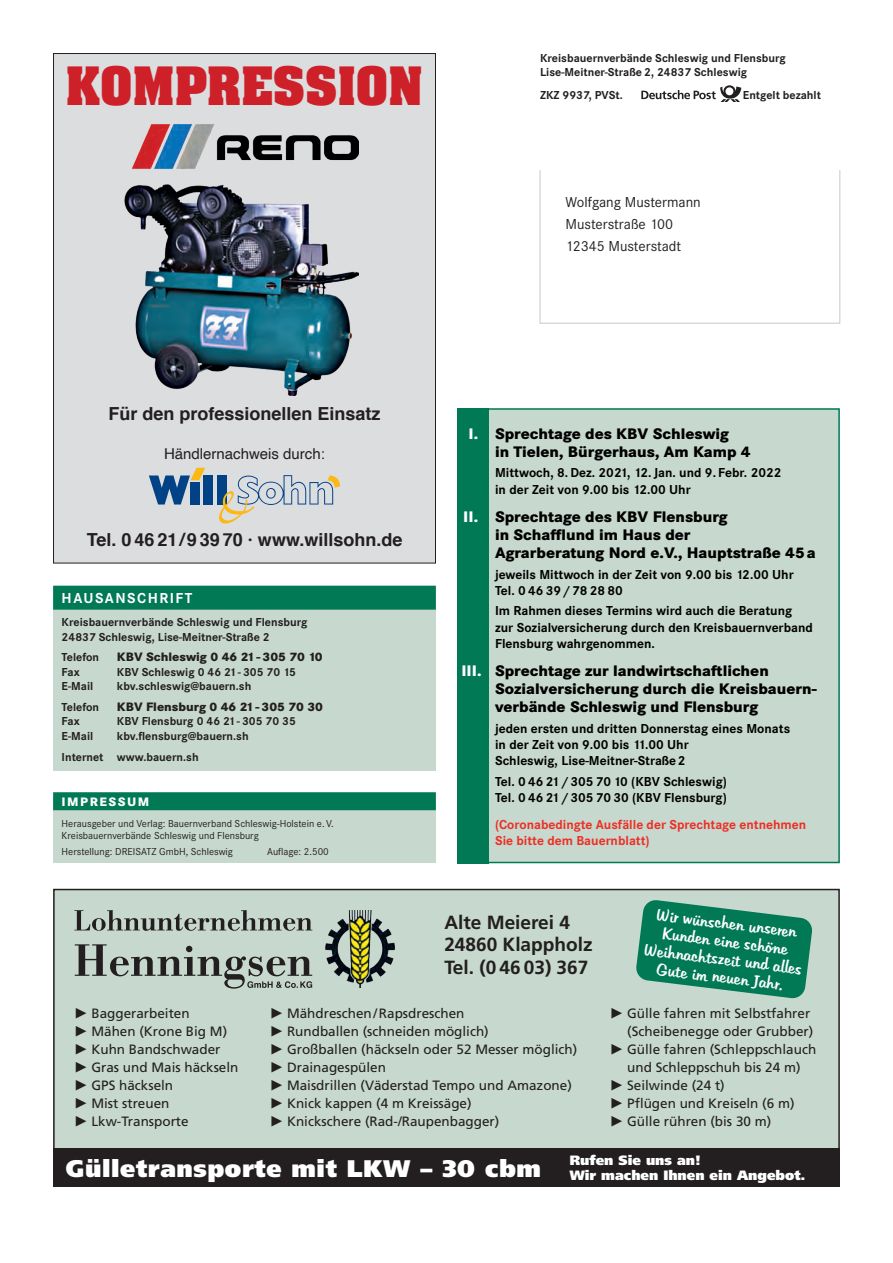
<style>
.page{position:relative;width:893px;height:1263px;background:#fff}
.page>*{position:absolute;margin:0;border:0;box-sizing:border-box;transform-origin:0 0}
.t1{font:700 45px "Aachen";color:#cd2028}
.t2{font:900 24px "Frutiger";letter-spacing:.025em;color:#fff}
.t3{font:700 19.05px/22.8px "Frutiger";color:#231f20}
.t4{font:700 18px "Helvetica";color:#231f20}
.t5{font:16.5px/18px "Hudson";color:#fff;text-align:center}
.t6{font:800 15px/18px "Corporate SBQ";color:#000}
.t7{font:15px/22.2px "Corporate S";color:#231f20}
.t8{font:15px "Helvetica";color:#231f20}
.t9{font:700 15px "Corporate S";letter-spacing:.1em;color:#fff}
.t10{font:13.5px/18px "Frutiger";color:#231f20}
.t11{font:700 13.5px/16.2px "Corporate S";color:#000}
.t12{font:700 13.5px/16.2px "Corporate S";color:#ec2f24}
.t13{font:900 13.5px/15px "Frutiger";color:#fff}
.t14{font:700 12px/14.4px "Corporate S";color:#231f20}
.t15{font:800 12px "Corporate SBQ";color:#231f20}
.t16{font:800 12px "Corporate SBQ";letter-spacing:.12em;color:#fff}
.t17{font:10.5px/12px "Corporate S";color:#231f20}
.s1{color:#fff}
.s2{font-family:"European Pi Four"}
</style>
<div class="page">
<div style="left:457px;top:408px;width:383px;height:455px;background:#c7d8ce;border:2px solid #007954"></div>
<div style="left:457px;top:408px;width:32px;height:455px;background:#007954"></div>
<div style="left:53px;top:587px;width:383px;height:183px;background:#c7d8ce"></div>
<div style="left:53px;top:586px;width:383px;height:24px;background:#007954"></div>
<div style="left:53px;top:797px;width:383px;height:66px;background:#c7d8ce"></div>
<div style="left:53px;top:792px;width:383px;height:18px;background:#007954"></div>
<div style="left:54px;top:889px;width:785px;height:297px;background:#c7d8ce"></div>
<div style="left:53px;top:1148px;width:787px;height:38px;background:#231f20"></div>
<img style="left:325px;top:910px;width:70px;height:78px">
<svg style="left:75px;top:944px;width:237px;height:45px"></svg>
<svg style="left:74px;top:910px;width:238px;height:21px"></svg>
<svg style="left:636px;top:900px;width:176px;height:99px"></svg>
<div style="left:54px;top:54px;width:381px;height:509px;background:#dcdddf"></div>
<img style="left:131px;top:124px;width:228px;height:45px">
<div style="left:204px;top:475px;width:9px;height:29px;background:#014286"></div>
<svg style="left:149px;top:468px;width:56px;height:36px"></svg>
<svg style="left:211px;top:475px;width:129px;height:49px"></svg>
<img style="left:124px;top:184px;width:234px;height:212px">
<svg style="left:641px;top:85px;width:100px;height:17px"></svg>
<div style="left:540px;top:170px;width:300px;height:153px;border:1px solid #c7c8ca"></div>
<h1 class="t1" style="left:66px;top:54px;width:359px">KOMPRESSION</h1>
<p class="t14" style="left:540px;top:51px;width:247px">Kreisbauernverbände Schleswig und Flensburg<br>Lise-Meitner-Straße 2, 24837 Schleswig</p>
<p class="t14" style="left:540px;top:88px;width:84px">ZKZ 9937, PVSt.</p>
<p class="t14" style="left:743px;top:88px;width:80px">Entgelt bezahlt</p>
<p class="t7" style="left:566px;top:191px;width:137px">Wolfgang Mustermann<br>Musterstraße 100<br>12345 Musterstadt</p>
<h3 class="t4" style="left:108px;top:399px;width:274px">Für den professionellen Einsatz</h3>
<p class="t8" style="left:164px;top:442px;width:162px">Händlernachweis durch:</p>
<h3 class="t4" style="left:87px;top:525px;width:317px">Tel. 0 46 21 / 9 39 70 · www.willsohn.de</h3>
<p class="t9" style="left:62px;top:590px;width:132px">HAUSANSCHRIFT</p>
<p class="t14" style="left:62px;top:615px;width:247px">Kreisbauernverbände Schleswig und Flensburg<br>24837 Schleswig, Lise-Meitner-Straße 2</p>
<p class="t14" style="left:62px;top:650px;width:39px">Telefon</p>
<p class="t15" style="left:117px;top:649px;width:207px">KBV Schleswig 0 46 21- 305 70 10</p>
<p class="t14" style="left:62px;top:665px;width:20px">Fax</p>
<p class="t14" style="left:117px;top:665px;width:181px">KBV Schleswig 0 46 21 - 305 70 15</p>
<p class="t14" style="left:62px;top:679px;width:33px">E-Mail</p>
<p class="t14" style="left:117px;top:679px;width:136px">kbv.schleswig@bauern.sh</p>
<p class="t14" style="left:62px;top:700px;width:39px">Telefon</p>
<p class="t15" style="left:117px;top:699px;width:208px">KBV Flensburg 0 46 21- 305 70 30</p>
<p class="t14" style="left:62px;top:714px;width:20px">Fax</p>
<p class="t14" style="left:117px;top:714px;width:181px">KBV Flensburg 0 46 21 - 305 70 35</p>
<p class="t14" style="left:62px;top:729px;width:33px">E-Mail</p>
<p class="t14" style="left:62px;top:725px;width:189px;line-height:20.9px;text-indent:55px">kbv.flensburg@bauern.sh<br>Internet www.bauern.sh</p>
<p class="t16" style="left:62px;top:794px;width:89px">IMPRESSUM</p>
<p class="t17" style="left:62px;top:817px;width:274px">Herausgeber und Verlag: Bauernverband Schleswig-Holstein e.V.<br>Kreisbauernverbände Schleswig und Flensburg</p>
<p class="t17" style="left:62px;top:845px;width:173px">Herstellung: DREISATZ GmbH, Schleswig</p>
<p class="t17" style="left:267px;top:845px;width:63px">Auflage: 2.500</p>
<p class="t6" style="left:495px;top:425px;width:257px;text-indent:-27px"><span class="s1">I.</span> Sprechtage des KBV Schleswig<br>in Tielen, Bürgerhaus, Am Kamp 4</p>
<p class="t11" style="left:495px;top:465px;width:288px">Mittwoch, 8. Dez. 2021, 12. Jan. und 9. Febr. 2022 in der Zeit von 9.00 bis 12.00 Uhr</p>
<p class="t6" style="left:495px;top:508px;width:322px;text-indent:-32px"><span class="s1">II.</span> Sprechtage des KBV Flensburg<br>in Schafflund im Haus der<br>Agrarberatung Nord e.V., Hauptstraße 45a</p>
<p class="t11" style="left:495px;top:566px;width:300px">jeweils Mittwoch in der Zeit von 9.00 bis 12.00 Uhr<br>Tel. 0 46 39 / 78 28 80</p>
<p class="t11" style="left:495px;top:603px;width:319px">Im Rahmen dieses Termins wird auch die Beratung zur Sozialversicherung durch den Kreisbauernverband<br>Flensburg wahrgenommen.</p>
<p class="t6" style="left:495px;top:662px;width:323px;text-indent:-34px"><span class="s1">III.</span> Sprechtage zur landwirtschaftlichen<br>Sozialversicherung durch die Kreisbauern&shy;verbände Schleswig und Flensburg</p>
<p class="t11" style="left:495px;top:720px;width:297px">jeden ersten und dritten Donnerstag eines Monats in der Zeit von 9.00 bis 11.00 Uhr<br>Schleswig, Lise-Meitner-Straße 2</p>
<p class="t11" style="left:495px;top:773px;width:233px">Tel. 0 46 21 / 305 70 10 (KBV Schleswig)<br>Tel. 0 46 21 / 305 70 30 (KBV Flensburg)</p>
<p class="t12" style="left:495px;top:816px;width:313px">(Coronabedingte Ausfälle der Sprechtage entnehmen<br>Sie bitte dem Bauernblatt)</p>
<h3 class="t3" style="left:444px;top:911px;width:150px">Alte Meierei 4<br>24860 Klappholz<br>Tel. (0 46 03) 367</h3>
<p class="t5" style="left:649px;top:905px;width:161px;rotate:7deg">Wir wünschen unseren<br>Kunden eine schöne<br>Weihnachtszeit und alles<br>Gute im neuen Jahr.</p>
<p class="t10" style="left:610px;top:1005px;width:202px"><span class="s2">P</span> Gülle fahren mit Selbstfahrer</p>
<p class="t10" style="left:627px;top:1022px;width:188px">(Scheibenegge oder Grubber)</p>
<p class="t10" style="left:610px;top:1040px;width:208px"><span class="s2">P</span> Gülle fahren (Schleppschlauch</p>
<p class="t10" style="left:627px;top:1058px;width:175px">und Schleppschuh bis 24 m)</p>
<p class="t10" style="left:610px;top:1076px;width:116px"><span class="s2">P</span> Seilwinde (24 t)</p>
<p class="t10" style="left:610px;top:1094px;width:186px"><span class="s2">P</span> Pflügen und Kreiseln (6 m)</p>
<p class="t10" style="left:610px;top:1112px;width:163px"><span class="s2">P</span> Gülle rühren (bis 30 m)</p>
<p class="t10" style="left:74px;top:1005px;width:166px"><span class="s2">P</span> Baggerarbeiten<br><span class="s2">P</span> Mähen (Krone Big M)<br><span class="s2">P</span> Kuhn Bandschwader<br><span class="s2">P</span> Gras und Mais häckseln<br><span class="s2">P</span> GPS häckseln<br><span class="s2">P</span> Mist streuen<br><span class="s2">P</span> Lkw-Transporte</p>
<p class="t10" style="left:270px;top:1004px;width:309px"><span class="s2">P</span> Mähdreschen / Rapsdreschen<br><span class="s2">P</span> Rundballen (schneiden möglich)<br><span class="s2">P</span> Großballen (häckseln oder 52 Messer möglich)<br><span class="s2">P</span> Drainagespülen<br><span class="s2">P</span> Maisdrillen (Väderstad Tempo und Amazone)<br><span class="s2">P</span> Knick kappen (4 m Kreissäge)<br><span class="s2">P</span> Knickschere (Rad-/Raupenbagger)</p>
<h2 class="t2" style="left:66px;top:1154px;width:477px">Gülletransporte mit LKW – 30 cbm</h2>
<p class="t13" style="left:570px;top:1152px;width:237px">Rufen Sie uns an!<br>Wir machen Ihnen ein Angebot.</p>
</div>
